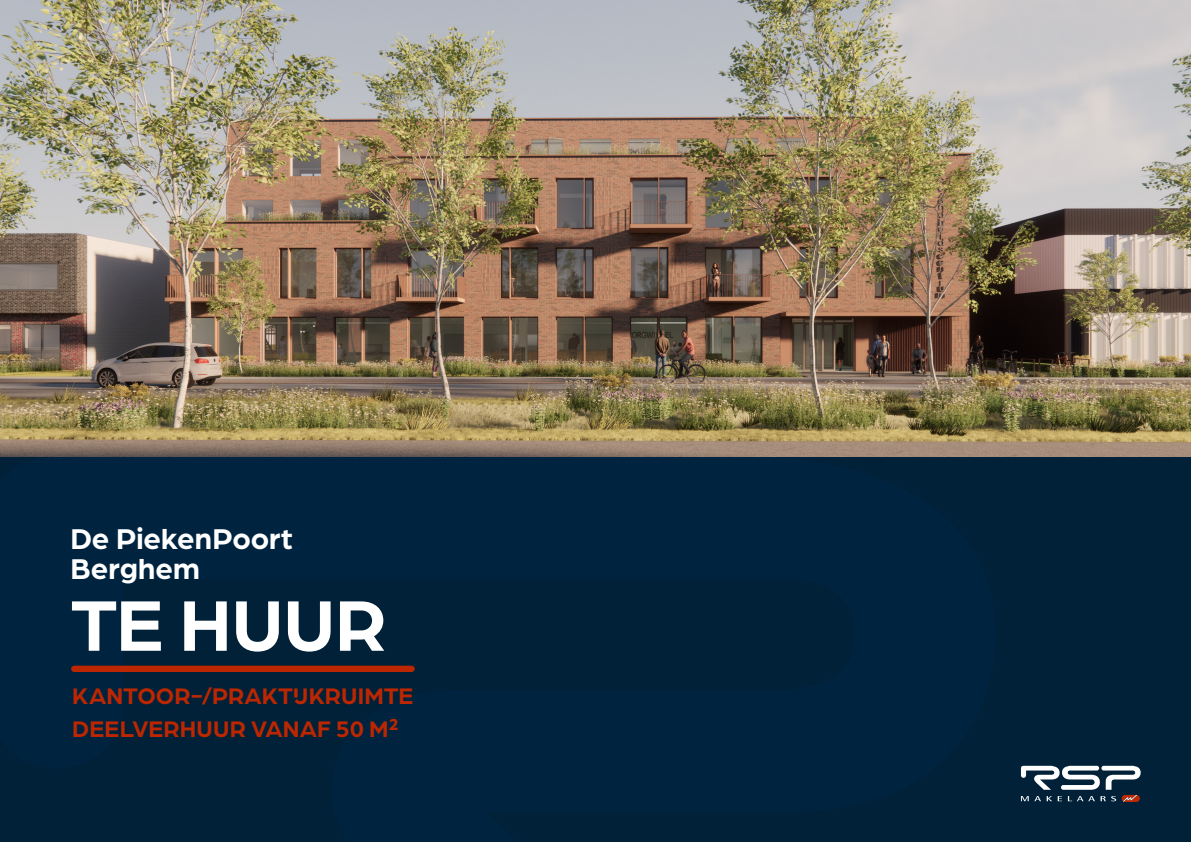
<style>
.page{position:relative;width:1191px;height:842px;background:#fff}
.page>*{position:absolute;margin:0;border:0;box-sizing:border-box;transform-origin:0 0}
.t1{font:700 76.2px "Arboria";color:#fff}
.t2{font:700 30.5px "Arboria";color:#fff}
.t3{font:700 24px "Arboria";color:#bc2701}
</style>
<div class="page">
<div style="left:595px;top:397px;width:596px;height:445px;background:#002138"></div>
<div style="left:0;top:456px;width:996px;height:386px;background:#002440"></div>
<img style="left:0;top:0;width:1191px;height:456px">
<div style="left:74px;top:666px;width:337px;height:6px;background:#bc2701"></div>
<svg style="left:1021px;top:765px;width:120px;height:37px"></svg>
<p class="t2" style="left:70px;top:517px;width:224px">De PiekenPoort</p>
<p class="t2" style="left:70px;top:548px;width:131px">Berghem</p>
<p class="t1" style="left:70px;top:573px;width:317px">TE HUUR</p>
<p class="t3" style="left:72px;top:680px;width:342px">KANTOOR-/PRAKTIJKRUIMTE</p>
<p class="t3" style="left:72px;top:712px;width:328px">DEELVERHUUR VANAF 50 M²</p>
</div>
